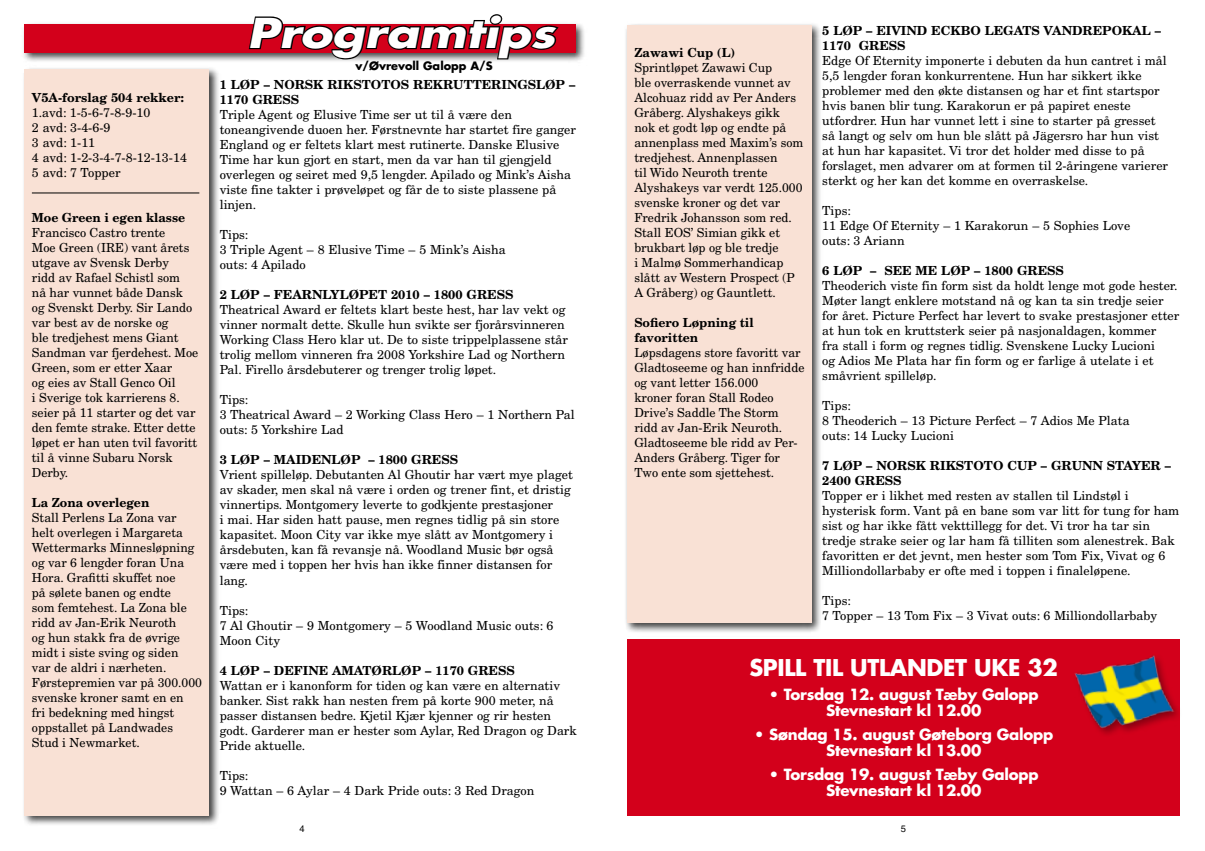
<style>
.page{position:relative;width:1205px;height:851px;background:#fff}
.page>*{position:absolute;margin:0;border:0;box-sizing:border-box;transform-origin:0 0}
.t1{font:italic 700 40px "Futura";color:#fff;scale:1.2 1}
.t2{font:700 22.5px "Futura";letter-spacing:-.015em;color:#fff}
.t3{font:700 15px/16.2px "Futura";letter-spacing:-.015em;color:#fff;text-align:center}
.t4{font:12.5px/15px "New Century Schlbk";color:#000}
.t5{font:700 12.5px/15px "New Century Schlbk";color:#000}
.t6{font:700 11.25px "Futura";color:#000}
.t7{font:9.38px "Helvetica";color:#000}
</style>
<div class="page">
<div style="left:624px;top:21px;width:209px;height:627px;background:#000;opacity:.75"></div>
<div style="left:627px;top:25px;width:184px;height:597px;background:#f9e1d5"></div>
<div style="left:21px;top:21px;width:571px;height:48px;background:#000;opacity:.75"></div>
<div style="left:24px;top:24px;width:551px;height:28px;background:#d3001b"></div>
<svg style="left:247px;top:14px;width:313px;height:47px"></svg>
<div style="left:21px;top:66px;width:209px;height:774px;background:#000;opacity:.75"></div>
<div style="left:25px;top:69px;width:184px;height:746px;background:#f9e1d5"></div>
<hr style="left:32px;top:193px;width:167px;height:1px;background:#000">
<div style="left:627px;top:639px;width:553px;height:176px;background:#d3001b"></div>
<div style="left:1071px;top:651px;width:134px;height:116px;background:#000;opacity:.35"></div>
<img style="left:1071px;top:651px;width:109px;height:89px">
<p class="t5" style="left:32px;top:89px;width:154px">V5A-forslag 504 rekker:</p>
<p class="t4" style="left:32px;top:104px;width:157px">1.avd: 1-5-6-7-8-9-10<br>2 avd: 3-4-6-9<br>3 avd: 1-11<br>4 avd: 1-2-3-4-7-8-12-13-14<br>5 avd: 7 Topper</p>
<p class="t5" style="left:32px;top:209px;width:155px">Moe Green i egen klasse</p>
<p class="t4" style="left:32px;top:224px;width:168px">Francisco Castro trente<br>Moe Green (IRE) vant årets utgave av Svensk Derby<br>ridd av Rafael Schistl som<br>nå har vunnet både Dansk og Svenskt Derby. Sir Lando var best av de norske og<br>ble tredjehest mens Giant<br>Sandman var fjerdehest. Moe<br>Green, som er etter Xaar<br>og eies av Stall Genco Oil<br>i Sverige tok karrierens 8. seier på 11 starter og det var den femte strake. Etter dette løpet er han uten tvil favoritt til å vinne Subaru Norsk<br>Derby.</p>
<p class="t5" style="left:32px;top:494px;width:119px">La Zona overlegen</p>
<p class="t4" style="left:32px;top:509px;width:172px">Stall Perlens La Zona var helt overlegen i Margareta<br>Wettermarks Minnesløpning og var 6 lengder foran Una<br>Hora. Grafitti skuffet noe<br>på sølete banen og endte<br>som femtehest. La Zona ble ridd av Jan-Erik Neuroth<br>og hun stakk fra de øvrige midt i siste sving og siden<br>var de aldri i nærheten.<br>Førstepremien var på 300.000 svenske kroner samt en en<br>fri bedekning med hingst oppstallet på Landwades<br>Stud i Newmarket.</p>
<h1 class="t1" style="left:247px;top:6px;width:258px">Programtips</h1>
<p class="t6" style="left:356px;top:58px;width:139px">v/Øvrevoll Galopp A/S</p>
<p class="t5" style="left:220px;top:77px;width:357px">1 LØP – NORSK RIKSTOTOS REKRUTTERINGSLØP –<br>1170 GRESS</p>
<p class="t4" style="left:220px;top:107px;width:358px">Triple Agent og Elusive Time ser ut til å være den toneangivende duoen her. Førstnevnte har startet fire ganger England og er feltets klart mest rutinerte. Danske Elusive Time har kun gjort en start, men da var han til gjengjeld overlegen og seiret med 9,5 lengder. Apilado og Mink’s Aisha viste fine takter i prøveløpet og får de to siste plassene på linjen.</p>
<p class="t4" style="left:220px;top:227px;width:287px">Tips:<br>3 Triple Agent – 8 Elusive Time – 5 Mink’s Aisha outs: 4 Apilado</p>
<p class="t5" style="left:220px;top:287px;width:295px">2 LØP – FEARNLYLØPET 2010 – 1800 GRESS</p>
<p class="t4" style="left:220px;top:302px;width:350px">Theatrical Award er feltets klart beste hest, har lav vekt og vinner normalt dette. Skulle hun svikte ser fjorårsvinneren Working Class Hero klar ut. De to siste trippelplassene står trolig mellom vinneren fra 2008 Yorkshire Lad og Northern Pal. Firello årsdebuterer og trenger trolig løpet.</p>
<p class="t4" style="left:220px;top:392px;width:356px">Tips:<br>3 Theatrical Award – 2 Working Class Hero – 1 Northern Pal outs: 5 Yorkshire Lad</p>
<p class="t5" style="left:220px;top:452px;width:240px">3 LØP – MAIDENLØP – 1800 GRESS</p>
<p class="t4" style="left:220px;top:467px;width:355px">Vrient spilleløp. Debutanten Al Ghoutir har vært mye plaget av skader, men skal nå være i orden og trener fint, et dristig vinnertips. Montgomery leverte to godkjente prestasjoner<br>i mai. Har siden hatt pause, men regnes tidlig på sin store kapasitet. Moon City var ikke mye slått av Montgomery i årsdebuten, kan få revansje nå. Woodland Music bør også være med i toppen her hvis han ikke finner distansen for lang.</p>
<p class="t4" style="left:220px;top:602px;width:335px">Tips:<br>7 Al Ghoutir – 9 Montgomery – 5 Woodland Music outs: 6<br>Moon City</p>
<p class="t5" style="left:220px;top:662px;width:296px">4 LØP – DEFINE AMATØRLØP – 1170 GRESS</p>
<p class="t4" style="left:220px;top:677px;width:359px">Wattan er i kanonform for tiden og kan være en alternativ banker. Sist rakk han nesten frem på korte 900 meter, nå passer distansen bedre. Kjetil Kjær kjenner og rir hesten godt. Garderer man er hester som Aylar, Red Dragon og Dark Pride aktuelle.</p>
<p class="t4" style="left:220px;top:767px;width:316px">Tips:<br>9 Wattan – 6 Aylar – 4 Dark Pride outs: 3 Red Dragon</p>
<p class="t5" style="left:634px;top:45px;width:102px">Zawawi Cup (L)</p>
<p class="t4" style="left:634px;top:60px;width:170px">Sprintløpet Zawawi Cup<br>ble overraskende vunnet av<br>Alcohuaz ridd av Per Anders<br>Gråberg. Alyshakeys gikk nok et godt løp og endte på annenplass med Maxim’s som tredjehest. Annenplassen<br>til Wido Neuroth trente<br>Alyshakeys var verdt 125.000 svenske kroner og det var<br>Fredrik Johansson som red.<br>Stall EOS’ Simian gikk et brukbart løp og ble tredje<br>i Malmø Sommerhandicap slått av Western Prospect (P<br>A Gråberg) og Gauntlett.</p>
<p class="t5" style="left:634px;top:315px;width:121px">Sofiero Løpning til favoritten</p>
<p class="t4" style="left:634px;top:345px;width:172px">Løpsdagens store favoritt var<br>Gladtoseeme og han innfridde og vant letter 156.000<br>kroner foran Stall Rodeo<br>Drive’s Saddle The Storm ridd av Jan-Erik Neuroth.<br>Gladtoseeme ble ridd av Per-<br>Anders Gråberg. Tiger for<br>Two ente som sjettehest.</p>
<p class="t5" style="left:822px;top:23px;width:340px">5 LØP – EIVIND ECKBO LEGATS VANDREPOKAL –<br>1170 GRESS</p>
<p class="t4" style="left:822px;top:53px;width:347px">Edge Of Eternity imponerte i debuten da hun cantret i mål 5,5 lengder foran konkurrentene. Hun har sikkert ikke problemer med den økte distansen og har et fint startspor hvis banen blir tung. Karakorun er på papiret eneste utfordrer. Hun har vunnet lett i sine to starter på gresset så langt og selv om hun ble slått på Jägersro har hun vist at hun har kapasitet. Vi tror det holder med disse to på forslaget, men advarer om at formen til 2-åringene varierer sterkt og her kan det komme en overraskelse.</p>
<p class="t4" style="left:822px;top:203px;width:309px">Tips:<br>11 Edge Of Eternity – 1 Karakorun – 5 Sophies Love outs: 3 Ariann</p>
<p class="t5" style="left:822px;top:263px;width:243px">6 LØP – SEE ME LØP – 1800 GRESS</p>
<p class="t4" style="left:822px;top:278px;width:359px">Theoderich viste fin form sist da holdt lenge mot gode hester.<br>Møter langt enklere motstand nå og kan ta sin tredje seier for året. Picture Perfect har levert to svake prestasjoner etter at hun tok en kruttsterk seier på nasjonaldagen, kommer<br>fra stall i form og regnes tidlig. Svenskene Lucky Lucioni<br>og Adios Me Plata har fin form og er farlige å utelate i et småvrient spilleløp.</p>
<p class="t4" style="left:822px;top:398px;width:309px">Tips:<br>8 Theoderich – 13 Picture Perfect – 7 Adios Me Plata outs: 14 Lucky Lucioni</p>
<p class="t5" style="left:822px;top:458px;width:350px">7 LØP – NORSK RIKSTOTO CUP – GRUNN STAYER –<br>2400 GRESS</p>
<p class="t4" style="left:822px;top:488px;width:359px">Topper er i likhet med resten av stallen til Lindstøl i hysterisk form. Vant på en bane som var litt for tung for ham sist og har ikke fått vekttillegg for det. Vi tror ha tar sin tredje strake seier og lar ham få tilliten som alenestrek. Bak favoritten er det jevnt, men hester som Tom Fix, Vivat og 6<br>Milliondollarbaby er ofte med i toppen i finaleløpene.</p>
<p class="t4" style="left:822px;top:593px;width:336px">Tips:<br>7 Topper – 13 Tom Fix – 3 Vivat outs: 6 Milliondollarbaby</p>
<h2 class="t2" style="left:749px;top:652px;width:310px">SPILL TIL UTLANDET UKE 32</h2>
<p class="t3" style="left:769px;top:686px;width:271px">• Torsdag 12. august Tæby Galopp<br>Stevnestart kl 12.00</p>
<p class="t3" style="left:754px;top:726px;width:301px">• Søndag 15. august Gøteborg Galopp<br>Stevnestart kl 13.00</p>
<p class="t3" style="left:769px;top:766px;width:271px">• Torsdag 19. august Tæby Galopp<br>Stevnestart kl 12.00</p>
<p class="t7" style="left:299px;top:823px;width:7px">4</p>
<p class="t7" style="left:901px;top:823px;width:7px">5</p>
</div>
